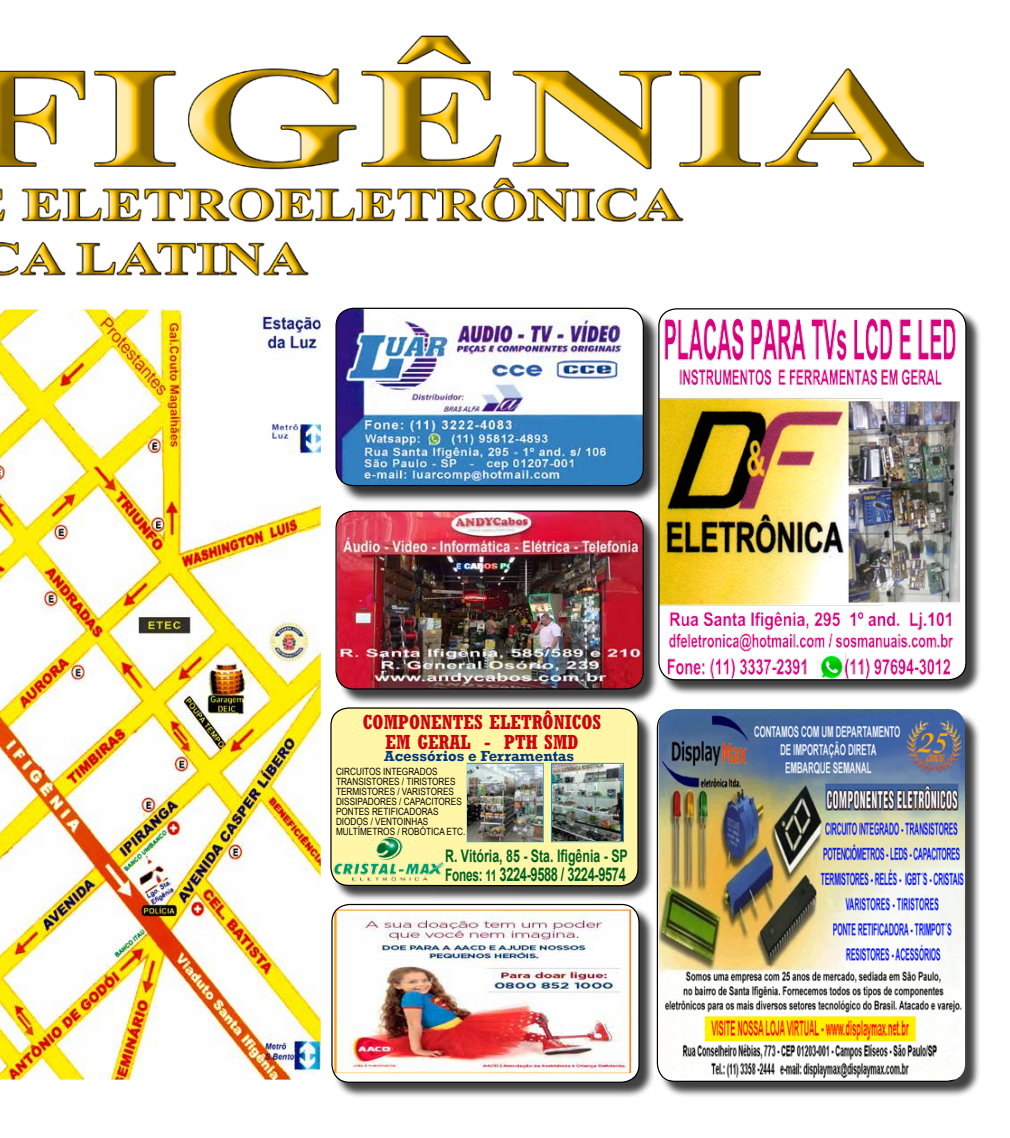
<style>
.page{position:relative;width:1010px;height:1138px;background:#fff}
.page>*{position:absolute;margin:0;border:0;box-sizing:border-box;transform-origin:0 0}
.t1{font:700 condensed 20px/20px "Rockwell";color:#cb0610;text-align:center}
.t2{font:700 18.88px "Arial";letter-spacing:-.03em;color:#005f24;scale:.68 1}
.t3{font:700 17.38px "Arial";color:#005f24;scale:.71 1}
.t4{font:700 15px "Rockwell";color:#003683}
.t5{font:10px/10px "Arial Narrow";color:#000}
.s1{font-size:17.38px}
.s2{font-size:15.75px}
</style>
<div class="page">
<div style="left:332px;top:709px;width:322px;height:192px;background:#000;opacity:.75"></div>
<svg style="left:330px;top:707px;width:309px;height:180px;background:#f5eda2"></svg>
<img style="left:553px;top:765px;width:69px;height:75px">
<div style="left:551px;top:763px;width:73px;height:79px;border:1px solid #009cde"></div>
<div style="left:467px;top:763px;width:76px;height:79px;border:1px solid #009cde"></div>
<img style="left:468px;top:764px;width:74px;height:77px">
<img style="left:332px;top:837px;width:112px;height:44px">
<div style="left:337px;top:512px;width:322px;height:193px;background:#000;opacity:.75"></div>
<img style="left:337px;top:511px;width:306px;height:178px">
<div style="left:335px;top:510px;width:309px;height:179px;border:1px solid #000;border-radius:18px"></div>
<div style="left:338px;top:310px;width:324px;height:194px;background:#000;opacity:.8"></div>
<img style="left:336px;top:308px;width:307px;height:177px">
<div style="left:335px;top:308px;width:309px;height:178px;border:1px solid #000;border-radius:18px"></div>
<div style="left:660px;top:310px;width:322px;height:386px;background:#000;opacity:.75"></div>
<img style="left:659px;top:309px;width:301px;height:370px">
<div style="left:658px;top:308px;width:308px;height:372px;border:1px solid #000;border-radius:18px"></div>
<div style="left:333px;top:905px;width:322px;height:193px;background:#000;opacity:.75"></div>
<div style="left:332px;top:904px;width:307px;height:178px;background:linear-gradient(to right,#fcfcfc,#fff);border-radius:18px"></div>
<img style="left:334px;top:909px;width:297px;height:164px">
<div style="left:331px;top:903px;width:309px;height:179px;border:1px solid #000;border-radius:18px"></div>
<img style="left:0;top:309px;width:321px;height:770px">
<div style="left:659px;top:711px;width:321px;height:386px;background:#000;opacity:.75"></div>
<img style="left:658px;top:709px;width:307px;height:370px">
<img style="left:0;top:35px;width:923px;height:242px">
<h1 class="t1" style="left:363px;top:711px;width:240px">COMPONENTES ELETRÔNICOS<br>EM GERAL - PTH SMD</h1>
<p class="t5" style="left:336px;top:766px;width:131px">CIRCUITOS INTEGRADOS<br>TRANSISTORES / TIRISTORES<br>TERMISTORES / VARISTORES<br>DISSIPADORES / CAPACITORES<br>PONTES RETIFICADORAS<br>DIODOS / VENTOINHAS<br>MULTÍMETROS / ROBÓTICA ETC.</p>
<h3 class="t4" style="left:384px;top:747px;width:191px">Acessórios e Ferramentas</h3>
<h3 class="t3" style="left:445px;top:843px;width:259px">R. Vitória, 85 - Sta. Ifigênia - SP</h3>
<h2 class="t2" style="left:445px;top:861px;width:267px"><span class="s1">Fones:</span> <span class="s2">11</span> 3224-9588 / 3224-9574</h2>
</div>
